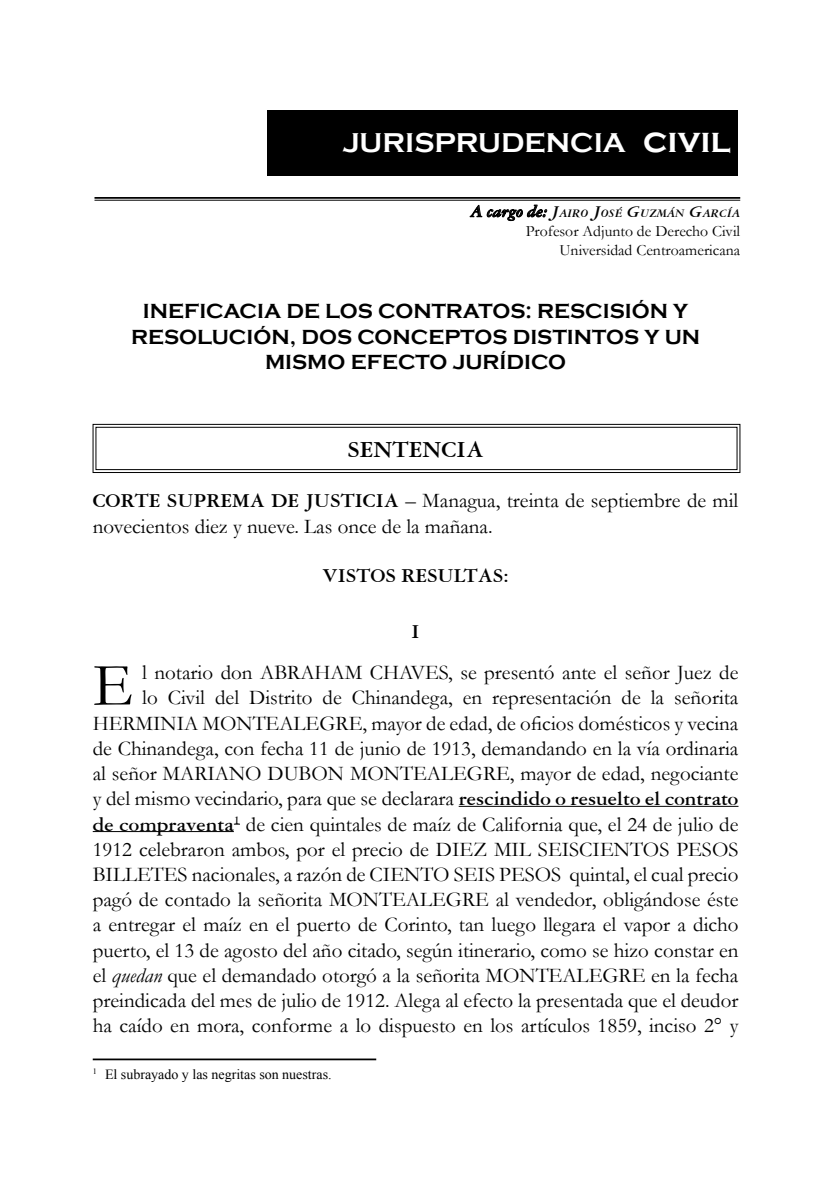
<style>
.page{position:relative;width:819px;height:1182px;background:#fff}
.page>*{position:absolute;margin:0;border:0;box-sizing:border-box;transform-origin:0 0}
.t1{font:61.43px "Garamond";color:#000}
.t2{font:700 28px "Copperplate Gothic";color:#fff}
.t3{font:700 24.5px "Garamond Reprise S Si";color:#000}
.t4{font:21px/25.2px "Garamond";color:#000}
.t5{font:700 21px "Copperplate Gothic";color:#000}
.t6{font:700 21px "Garamond Reprise S Si";color:#000}
.t7{font:15.75px/18.9px "Garamond";color:#000;text-align:right}
.t8{font:14px "Times New Roman";color:#000}
.t9{font:italic 700 12.25px "Garamond Reprise S Si";color:#000}
.s1{font-size:35px}
.s2{font-size:17.5px}
.s3{font-family:"Garamond Reprise S Si";font-weight:700}
.s4{font-style:italic}
</style>
<div class="page">
<hr style="left:459px;top:806px;width:279px;height:1px;background:#000">
<hr style="left:93px;top:831px;width:141px;height:1px;background:#000">
<hr style="left:93px;top:1058px;width:283px;height:2px;background:#000">
<div style="left:267px;top:110px;width:471px;height:65px;background:#000"></div>
<svg style="left:92px;top:424px;width:649px;height:49px"></svg>
<div style="left:96px;top:427px;width:641px;height:43px;border:1px solid #000"></div>
<svg style="left:470px;top:204px;width:77px;height:17px"></svg>
<hr style="left:94px;top:197px;width:646px;height:2px;background:#000">
<hr style="left:94px;top:200px;width:646px;height:1px;background:#000">
<h2 class="t2" style="left:343px;top:127px;width:389px">JURISPRUDENCIA <span class="s1">CIVIL</span></h2>
<p class="t9" style="left:471px;top:206px;width:271px"><span class="s2">A CARGO DE: J</span>AIRO <span class="s2">J</span>OSÉ <span class="s2">G</span> UZMÁN <span class="s2">G</span>ARCÍA</p>
<p class="t7" style="left:526px;top:221px;width:216px">Profesor Adjunto de Derecho Civil<br>Universidad Centroamericana</p>
<p class="t5" style="left:143px;top:300px;width:23px">INEFICACIA</p>
<p class="t5" style="left:286px;top:300px;width:56px">DE LOS</p>
<p class="t5" style="left:378px;top:300px;width:18px">CONTRATOS</p>
<p class="t5" style="left:526px;top:300px;width:26px">: RESCISI</p>
<p class="t5" style="left:632px;top:300px;width:56px">ÓN Y</p>
<p class="t5" style="left:131px;top:325px;width:16px">RESOLUCI</p>
<p class="t5" style="left:253px;top:325px;width:66px">ÓN, DOS</p>
<p class="t5" style="left:357px;top:325px;width:18px">CONCEPTOS</p>
<p class="t5" style="left:513px;top:325px;width:15px">DISTINTOS</p>
<p class="t5" style="left:644px;top:325px;width:38px">Y UN</p>
<p class="t5" style="left:265px;top:350px;width:17px">MISMO</p>
<p class="t5" style="left:351px;top:350px;width:17px">EFECTO</p>
<p class="t5" style="left:453px;top:350px;width:16px">JURÍDICO</p>
<p class="t3" style="left:348px;top:436px;width:138px">SENTENCIA</p>
<p class="t4" style="left:93px;top:487px;width:647px"><span class="s3">CORTE SUPREMA DE JUSTICIA</span> – Managua, treinta de septiembre de mil novecientos diez y nueve. Las once de la mañana.</p>
<p class="t6" style="left:323px;top:563px;width:187px">VISTOS RESULTAS:</p>
<p class="t6" style="left:412px;top:620px;width:10px">I</p>
<p class="t4" style="left:93px;top:659px;width:647px;text-align:right">l notario don ABRAHAM CHAVES, se presentó ante el señor Juez de<br>lo Civil del Distrito de Chinandega, en representación de la señorita HERMINIA MONTEALEGRE, mayor de edad, de oficios domésticos y vecina de Chinandega, con fecha 11 de junio de 1913, demandando en la vía ordinaria al señor MARIANO DUBON MONTEALEGRE, mayor de edad, negociante y del mismo vecindario, para que se declarara <span class="s3">rescindido o resuelto el contrato de compraventa</span><sup>1</sup> de cien quintales de maíz de California que, el 24 de julio de 1912 celebraron ambos, por el precio de DIEZ MIL SEISCIENTOS PESOS BILLETES nacionales, a razón de CIENTO SEIS PESOS quintal, el cual precio pagó de contado la señorita MONTEALEGRE al vendedor, obligándose éste a entregar el maíz en el puerto de Corinto, tan luego llegara el vapor a dicho puerto, el 13 de agosto del año citado, según itinerario, como se hizo constar en el <span class="s4">quedan</span> que el demandado otorgó a la señorita MONTEALEGRE en la fecha preindicada del mes de julio de 1912. Alega al efecto la presentada que el deudor ha caído en mora, conforme a lo dispuesto en los artículos 1859, inciso 2° y</p>
<p class="t8" style="left:93px;top:1064px;width:240px"><sup>1</sup> El subrayado y las negritas son nuestras.</p>
<h1 class="t1" style="left:93px;top:643px;width:42px">E</h1>
</div>
